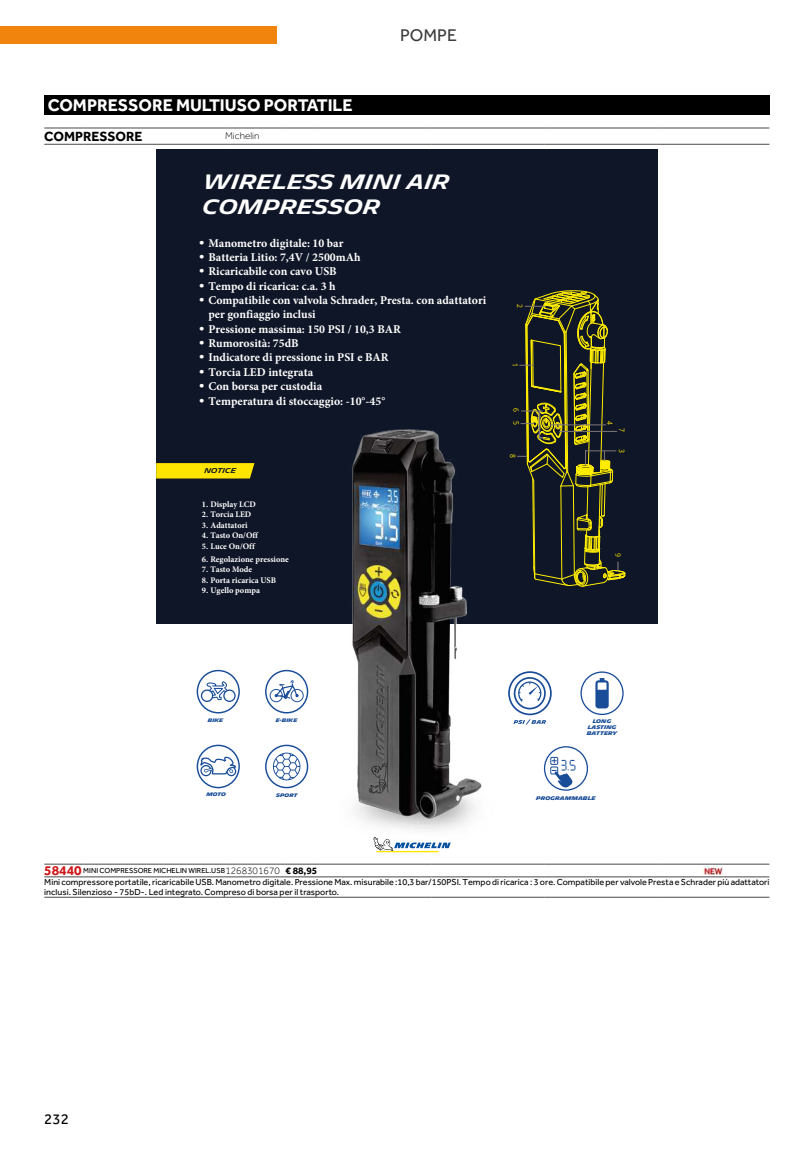
<style>
.page{position:relative;width:812px;height:1149px;background:#fff}
.page>*{position:absolute;margin:0;border:0;box-sizing:border-box;transform-origin:0 0}
.t1{font:600 20.12px/24.2px "Michelin Unit Titling";color:#fff}
.t2{font:700 17.5px "Effra";color:#fff}
.t3{font:17.5px "Effra";color:#3c3c3b}
.t4{font:15px "Effra";color:#000}
.t5{font:700 13.75px "Effra";color:#000}
.t6{font:700 11.88px/14.2px "Minion Pro";color:#fff}
.t7{font:300 10px "Effra";color:#000}
.t8{font:9px/10.8px "Effra";color:#020203}
.t9{font:700 8.5px "Minion Pro";color:#fff}
.t10{font:7.5px "Effra";color:#000}
.t11{font:7.5px "Open Sans";color:#ffe600;scale:.91 1}
.t12{font:600 6.88px "Michelin Unit Titling";color:#0f1627}
.t13{font:700 5.12px/6.1px "Michelin";color:#194d98;text-align:center}
.t14{font:700 4.88px "Michelin";color:#194d98}
.s1{font-family:"Michelin Unit Text";font-weight:400}
.s2{font-weight:700;font-size:13.75px;color:#cd1719}
.s3{font-weight:300;font-size:10px}
.s4{font-weight:700;font-size:10px}
</style>
<div class="page">
<div style="left:0;top:27px;width:276px;height:17px;background:#f0840d"></div>
<div style="left:44px;top:96px;width:725px;height:19px;background:#000"></div>
<hr style="left:44px;top:863px;width:39px;height:1px;background:#4a4a49">
<hr style="left:83px;top:863px;width:142px;height:1px;background:#4a4a49">
<hr style="left:225px;top:863px;width:55px;height:1px;background:#4a4a49">
<hr style="left:280px;top:863px;width:39px;height:1px;background:#4a4a49">
<hr style="left:319px;top:863px;width:112px;height:1px;background:#4a4a49">
<hr style="left:431px;top:863px;width:113px;height:1px;background:#4a4a49">
<hr style="left:544px;top:863px;width:112px;height:1px;background:#4a4a49">
<hr style="left:656px;top:863px;width:113px;height:1px;background:#4a4a49">
<hr style="left:44px;top:876px;width:39px;height:1px;background:#4a4a49">
<hr style="left:83px;top:876px;width:142px;height:1px;background:#4a4a49">
<hr style="left:225px;top:876px;width:55px;height:1px;background:#4a4a49">
<hr style="left:280px;top:876px;width:39px;height:1px;background:#4a4a49">
<hr style="left:319px;top:876px;width:112px;height:1px;background:#4a4a49">
<hr style="left:431px;top:876px;width:113px;height:1px;background:#4a4a49">
<hr style="left:544px;top:876px;width:112px;height:1px;background:#4a4a49">
<hr style="left:656px;top:876px;width:113px;height:1px;background:#4a4a49">
<hr style="left:44px;top:896px;width:39px;height:1px;background:#4a4a49">
<hr style="left:83px;top:896px;width:142px;height:1px;background:#4a4a49">
<hr style="left:225px;top:896px;width:55px;height:1px;background:#4a4a49">
<hr style="left:280px;top:896px;width:39px;height:1px;background:#4a4a49">
<hr style="left:319px;top:896px;width:112px;height:1px;background:#4a4a49">
<hr style="left:431px;top:896px;width:113px;height:1px;background:#4a4a49">
<hr style="left:544px;top:896px;width:112px;height:1px;background:#4a4a49">
<hr style="left:656px;top:896px;width:113px;height:1px;background:#4a4a49">
<hr style="left:225px;top:144px;width:55px;height:1px;background:#4a4a49">
<hr style="left:280px;top:144px;width:39px;height:1px;background:#4a4a49">
<hr style="left:319px;top:144px;width:112px;height:1px;background:#4a4a49">
<hr style="left:431px;top:144px;width:113px;height:1px;background:#4a4a49">
<hr style="left:544px;top:144px;width:112px;height:1px;background:#4a4a49">
<hr style="left:656px;top:144px;width:113px;height:1px;background:#4a4a49">
<hr style="left:44px;top:128px;width:39px;height:1px;background:#4a4a49">
<hr style="left:83px;top:128px;width:142px;height:1px;background:#4a4a49">
<hr style="left:44px;top:144px;width:39px;height:1px;background:#4a4a49">
<hr style="left:83px;top:144px;width:142px;height:1px;background:#4a4a49">
<hr style="left:225px;top:128px;width:55px;height:1px;background:#4a4a49">
<hr style="left:280px;top:128px;width:39px;height:1px;background:#4a4a49">
<hr style="left:319px;top:128px;width:112px;height:1px;background:#4a4a49">
<hr style="left:431px;top:128px;width:113px;height:1px;background:#4a4a49">
<hr style="left:544px;top:128px;width:112px;height:1px;background:#4a4a49">
<hr style="left:656px;top:128px;width:113px;height:1px;background:#4a4a49">
<div style="left:156px;top:149px;width:501px;height:474px;background:#0f1627"></div>
<img style="left:335px;top:429px;width:168px;height:424px">
<svg style="left:201px;top:680px;width:35px;height:21px"></svg>
<div style="left:197px;top:669px;width:43px;height:44px;border:1px solid #1a4d98;border-radius:50%"></div>
<svg style="left:200px;top:756px;width:36px;height:20px"></svg>
<div style="left:197px;top:744px;width:43px;height:44px;border:1px solid #1a4d98;border-radius:50%"></div>
<div style="left:265px;top:744px;width:43px;height:44px;border:1px solid #1a4d98;border-radius:50%"></div>
<svg style="left:273px;top:752px;width:27px;height:28px"></svg>
<div style="left:265px;top:669px;width:43px;height:44px;border:1px solid #1a4d98;border-radius:50%"></div>
<svg style="left:269px;top:680px;width:34px;height:22px"></svg>
<div style="left:513px;top:677px;width:32px;height:32px;border:2px solid #194d98;border-radius:50%"></div>
<svg style="left:517px;top:680px;width:25px;height:23px"></svg>
<div style="left:508px;top:671px;width:43px;height:44px;border:2px solid #194d98;border-radius:50%"></div>
<svg style="left:513px;top:719px;width:33px;height:5px"></svg>
<svg style="left:595px;top:678px;width:13px;height:30px"></svg>
<div style="left:580px;top:671px;width:43px;height:43px;border:1px solid #194d98;border-radius:50%"></div>
<div style="left:544px;top:746px;width:44px;height:44px;border:1px solid #194d98;border-radius:50%"></div>
<div style="left:550px;top:756px;width:8px;height:8px;border:1px solid #194d98"></div>
<div style="left:550px;top:766px;width:8px;height:8px;border:1px solid #194d98"></div>
<svg style="left:551px;top:758px;width:24px;height:29px"></svg>
<svg style="left:517px;top:290px;width:108px;height:297px"></svg>
<svg style="left:156px;top:463px;width:98px;height:15px"></svg>
<svg style="left:373px;top:836px;width:77px;height:16px"></svg>
<img style="left:703px;top:866px;width:19px;height:8px">
<h2 class="t3" style="left:400px;top:25px;width:58px">POMPE</h2>
<h2 class="t2" style="left:48px;top:95px;width:306px">COMPRESSORE MULTIUSO PORTATILE</h2>
<p class="t5" style="left:44px;top:128px;width:100px">COMPRESSORE</p>
<p class="t7" style="left:225px;top:130px;width:36px">Michelin</p>
<h1 class="t1" style="left:203px;top:170px;width:249px">WIRELESS MINI AIR<br>COMPRESSOR</h1>
<p class="t6" style="left:199px;top:236px;width:146px"><span class="s1">•</span> Manometro digitale: 10 bar</p>
<p class="t6" style="left:199px;top:250px;width:163px"><span class="s1">•</span> Batteria Litio: 7,4V / 2500mAh</p>
<p class="t6" style="left:199px;top:264px;width:139px"><span class="s1">•</span> Ricaricabile con cavo USB</p>
<p class="t6" style="left:199px;top:278px;width:138px"><span class="s1">•</span> Tempo di ricarica: c.a. 3 h</p>
<p class="t6" style="left:208px;top:293px;width:279px;text-indent:-10px"><span class="s1">•</span> Compatibile con valvola Schrader, Presta. con adattatori per gonfiaggio inclusi</p>
<p class="t6" style="left:199px;top:321px;width:203px"><span class="s1">•</span> Pressione massima: 150 PSI / 10,3 BAR</p>
<p class="t6" style="left:199px;top:336px;width:101px"><span class="s1">•</span> Rumorosità: 75dB</p>
<p class="t6" style="left:199px;top:350px;width:191px"><span class="s1">•</span> Indicatore di pressione in PSI e BAR</p>
<p class="t6" style="left:199px;top:364px;width:116px"><span class="s1">•</span> Torcia LED integrata</p>
<p class="t6" style="left:199px;top:378px;width:125px"><span class="s1">•</span> Con borsa per custodia</p>
<p class="t6" style="left:199px;top:393px;width:188px"><span class="s1">•</span> Temperatura di stoccaggio: -10°-45°</p>
<p class="t12" style="left:204px;top:466px;width:33px">NOTICE</p>
<p class="t9" style="left:202px;top:498px;width:55px">1. Display LCD</p>
<p class="t9" style="left:202px;top:508px;width:51px">2. Torcia LED</p>
<p class="t9" style="left:202px;top:519px;width:47px">3. Adattatori</p>
<p class="t9" style="left:202px;top:529px;width:58px">4. Tasto On/Off</p>
<p class="t9" style="left:202px;top:540px;width:54px">5. Luce On/Off</p>
<p class="t9" style="left:202px;top:552px;width:88px">6. Regolazione pressione</p>
<p class="t9" style="left:202px;top:563px;width:52px">7. Tasto Mode</p>
<p class="t9" style="left:202px;top:574px;width:76px">8. Porta ricarica USB</p>
<p class="t9" style="left:202px;top:584px;width:59px">9. Ugello pompa</p>
<p class="t11" style="left:525px;top:303px;width:6px;rotate:90deg">2</p>
<p class="t11" style="left:520px;top:362px;width:6px;rotate:90deg">1</p>
<p class="t11" style="left:521px;top:408px;width:6px;rotate:90deg">6</p>
<p class="t11" style="left:521px;top:420px;width:6px;rotate:90deg">5</p>
<p class="t11" style="left:518px;top:453px;width:6px;rotate:90deg">8</p>
<p class="t11" style="left:615px;top:421px;width:6px;rotate:90deg">4</p>
<p class="t11" style="left:627px;top:428px;width:6px;rotate:90deg">7</p>
<p class="t11" style="left:627px;top:449px;width:6px;rotate:90deg">3</p>
<p class="t11" style="left:623px;top:553px;width:6px;rotate:90deg">9</p>
<p class="t14" style="left:208px;top:717px;width:17px">BIKE</p>
<p class="t14" style="left:276px;top:717px;width:23px">E-BIKE</p>
<p class="t13" style="left:586px;top:718px;width:32px">LONG<br>LASTING<br>BATTERY</p>
<p class="t14" style="left:206px;top:791px;width:21px">MOTO</p>
<p class="t14" style="left:276px;top:792px;width:23px">SPORT</p>
<p class="t13" style="left:536px;top:795px;width:61px">PROGRAMMABLE</p>
<p class="t10" style="left:44px;top:865px;width:274px"><span class="s2">58440</span> MINI COMPRESSORE MICHELIN WIREL.USB<span class="s3">1268301670</span> <span class="s4">€ 88,95</span></p>
<p class="t8" style="left:44px;top:875px;width:726px">Mini compressore portatile, ricaricabile USB. Manometro digitale. Pressione Max. misurabile :10,3 bar/150PSI. Tempo di ricarica : 3 ore. Compatibile per valvole Presta e Schrader più adattatori inclusi. Silenzioso - 75bD-. Led integrato. Compreso di borsa per il trasporto.</p>
<p class="t4" style="left:44px;top:1110px;width:26px">232</p>
</div>
